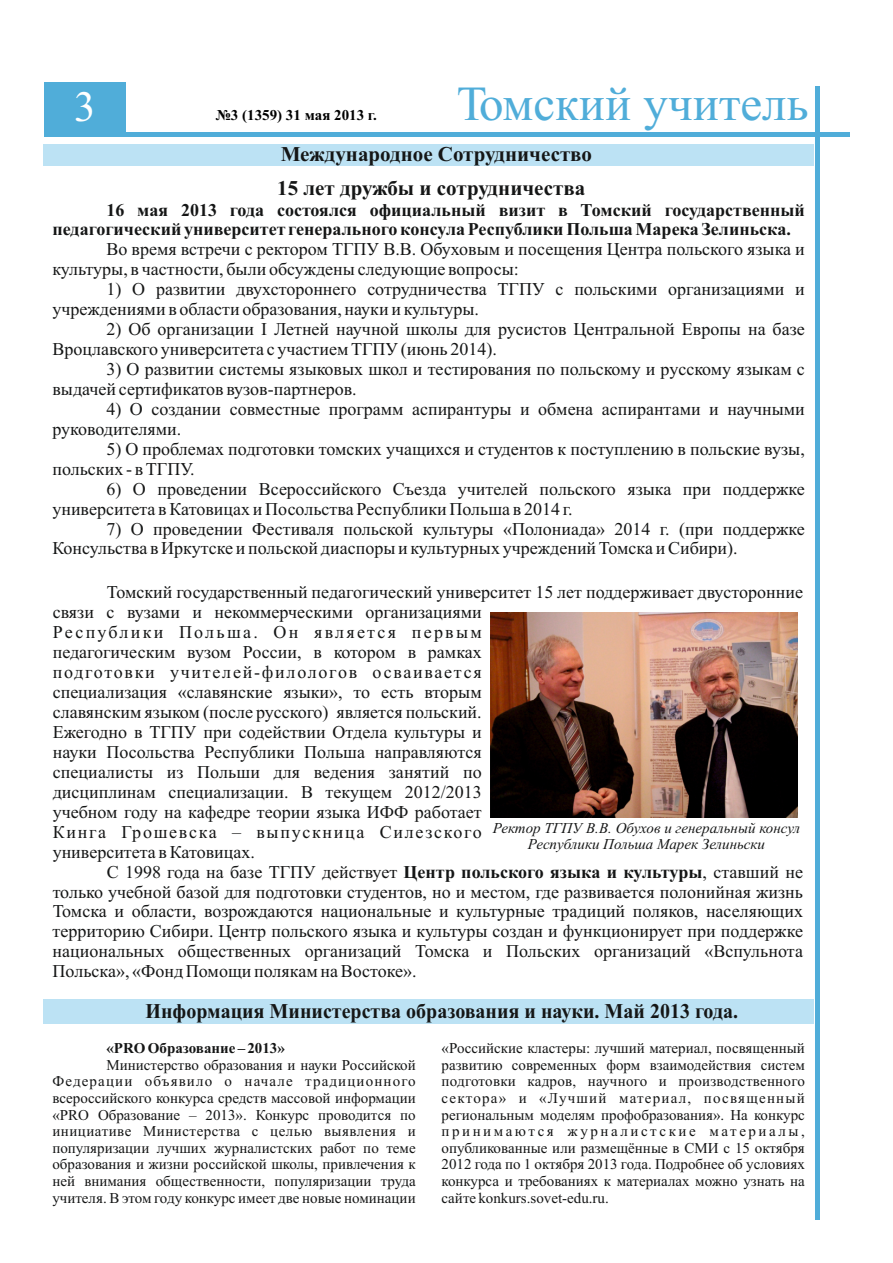
<style>
.page{position:relative;width:893px;height:1263px;background:#fff}
.page>*{position:absolute;margin:0;border:0;box-sizing:border-box;transform-origin:0 0}
.t1{font:49.05px "Times New Roman";color:#50add9}
.t2{font:43.2px "Times New Roman";color:#fff}
.t3{font:700 21px/34px "Times New Roman";color:#151616}
.t4{font:700 21px "Times New Roman";color:#151616;scale:.95 1}
.t5{font:18px/20px "Times New Roman";color:#151616}
.t6{font:700 18px/20px "Times New Roman";color:#151616}
.t7{font:15px "Times New Roman";color:#151616}
.t8{font:italic 15px/16.6px "Times New Roman";color:#151616;text-align:center}
.t9{font:15px "Times New Roman";letter-spacing:.03em;color:#151616}
.t10{font:15px "Times New Roman";letter-spacing:.075em;color:#151616}
.t11{font:15px "Times New Roman";letter-spacing:.08em;color:#151616}
.t12{font:15px "Times New Roman";letter-spacing:.17em;color:#151616}
.t13{font:700 15px "Times New Roman";color:#151616}
.t14{font:700 15px "Times New Roman";color:#000}
.s1{font-weight:700}
</style>
<div class="page">
<hr style="left:44px;top:132px;width:805px;height:4px;background:#50add9">
<hr style="left:815px;top:86px;width:4px;height:1134px;background:#50add9">
<div style="left:44px;top:82px;width:82px;height:50px;background:#50add9"></div>
<div style="left:43px;top:145px;width:771px;height:21px;background:#bce2f4"></div>
<div style="left:43px;top:999px;width:771px;height:24px;background:#bce2f4"></div>
<img style="left:490px;top:612px;width:307px;height:205px">
<h1 class="t1" style="left:457px;top:86px;width:353px">Томский учитель</h1>
<p class="t3" style="left:277px;top:139px;width:316px">Международное Сотрудничество<br>15 лет дружбы и сотрудничества</p>
<p class="t6" style="left:52px;top:201px;width:754px;text-indent:54px">16 мая 2013 года состоялся официальный визит в Томский государственный педагогический университет генерального консула Республики Польша Марека Зелиньска.</p>
<p class="t5" style="left:52px;top:241px;width:754px;text-indent:54px">Во время встречи с ректором ТГПУ В.В. Обуховым и посещения Центра польского языка и культуры, в частности, были обсуждены следующие вопросы:</p>
<p class="t5" style="left:52px;top:281px;width:754px;text-indent:54px">1) О развитии двухстороннего сотрудничества ТГПУ с польскими организациями и учреждениями в области образования, науки и культуры.</p>
<p class="t5" style="left:52px;top:321px;width:754px;text-indent:54px">2) Об организации I Летней научной школы для русистов Центральной Европы на базе<br>Вроцлавского университета с участием ТГПУ (июнь 2014).</p>
<p class="t5" style="left:52px;top:361px;width:754px;text-indent:54px">3) О развитии системы языковых школ и тестирования по польскому и русскому языкам с выдачей сертификатов вузов-партнеров.</p>
<p class="t5" style="left:52px;top:401px;width:754px;text-indent:54px">4) О создании совместные программ аспирантуры и обмена аспирантами и научными руководителями.</p>
<p class="t5" style="left:52px;top:440px;width:754px;text-indent:54px">5) О проблемах подготовки томских учащихся и студентов к поступлению в польские вузы, польских - в ТГПУ.</p>
<p class="t5" style="left:52px;top:480px;width:754px;text-indent:54px">6) О проведении Всероссийского Съезда учителей польского языка при поддержке университета в Катовицах и Посольства Республики Польша в 2014 г.</p>
<p class="t5" style="left:52px;top:520px;width:754px;text-indent:54px">7) О проведении Фестиваля польской культуры «Полониада» 2014 г. (при поддержке<br>Консульства в Иркутске и польской диаспоры и культурных учреждений Томска и Сибири).</p>
<p class="t5" style="left:53px;top:584px;width:752px;text-indent:54px">Томский государственный педагогический университет 15 лет поддерживает двусторонние связи с вузами и некоммерческими организациями<br>Республики Польша. Он является первым<br>педагогическим вузом России, в котором в рамках<br>подготовки учителей-филологов осваивается<br>специализация «славянские языки», то есть вторым<br>славянским языком (после русского) является польский.<br>Ежегодно в ТГПУ при содействии Отдела культуры и<br>науки Посольства Республики Польша направляются<br>специалисты из Польши для ведения занятий по<br>дисциплинам специализации. В текущем 2012/2013<br>учебном году на кафедре теории языка ИФФ работает<br>Кинга Грошевска – выпускница Силезского<br>университета в Катовицах.</p>
<p class="t5" style="left:53px;top:863px;width:752px;text-align:justify;text-indent:54px">С 1998 года на базе ТГПУ действует <span class="s1">Центр польского языка и культуры</span>, ставший не только учебной базой для подготовки студентов, но и местом, где развивается полонийная жизнь Томска и области, возрождаются национальные и культурные традиций поляков, населяющих территорию Сибири. Центр польского языка и культуры создан и функционирует при поддержке национальных общественных организаций Томска и Польских организаций «Вспульнота Польска», «Фонд Помощи полякам на Востоке».</p>
<h2 class="t2" style="left:74px;top:91px;width:23px">3</h2>
<p class="t14" style="left:216px;top:110px;width:162px">№3 (1359) 31 мая 2013 г.</p>
<p class="t8" style="left:493px;top:821px;width:309px">Ректор ТГПУ В.В. Обухов и генеральный консул<br>Республики Польша Марек Зелиньски</p>
<p class="t4" style="left:145px;top:1004px;width:625px">Информация Министерства образования и науки. Май 2013 года.</p>
<p class="t13" style="left:106px;top:1043px;width:180px">«PRO Образование – 2013»</p>
<p class="t7" style="left:442px;top:1043px;width:365px">«Российские кластеры: лучший материал, посвященный</p>
<p class="t7" style="left:106px;top:1059px;width:311px">Министерство образования и науки Российской</p>
<p class="t7" style="left:442px;top:1059px;width:365px">развитию современных форм взаимодействия систем</p>
<p class="t10" style="left:52px;top:1076px;width:365px">Федерации объявило о начале традиционного</p>
<p class="t7" style="left:442px;top:1076px;width:365px">подготовки кадров, научного и производственного</p>
<p class="t7" style="left:52px;top:1092px;width:365px">всероссийского конкурса средств массовой информации</p>
<p class="t11" style="left:441px;top:1092px;width:365px">сектора» и «Лучший материал, посвященный</p>
<p class="t7" style="left:52px;top:1109px;width:365px">«PRO Образование – 2013». Конкурс проводится по</p>
<p class="t7" style="left:441px;top:1109px;width:365px">региональным моделям профобразования». На конкурс</p>
<p class="t9" style="left:52px;top:1126px;width:365px">инициативе Министерства с целью выявления и</p>
<p class="t12" style="left:441px;top:1126px;width:365px">принимаются журналистские материалы,</p>
<p class="t7" style="left:52px;top:1142px;width:365px">популяризации лучших журналистских работ по теме</p>
<p class="t7" style="left:441px;top:1142px;width:365px">опубликованные или размещённые в СМИ с 15 октября</p>
<p class="t7" style="left:52px;top:1159px;width:365px">образования и жизни российской школы, привлечения к</p>
<p class="t7" style="left:441px;top:1159px;width:365px">2012 года по 1 октября 2013 года. Подробнее об условиях</p>
<p class="t7" style="left:52px;top:1175px;width:365px">ней внимания общественности, популяризации труда</p>
<p class="t7" style="left:441px;top:1175px;width:365px">конкурса и требованиях к материалах можно узнать на</p>
<p class="t7" style="left:52px;top:1192px;width:365px">учителя. В этом году конкурс имеет две новые номинации</p>
<p class="t7" style="left:441px;top:1192px;width:169px">сайте konkurs.sovet-edu.ru.</p>
</div>
